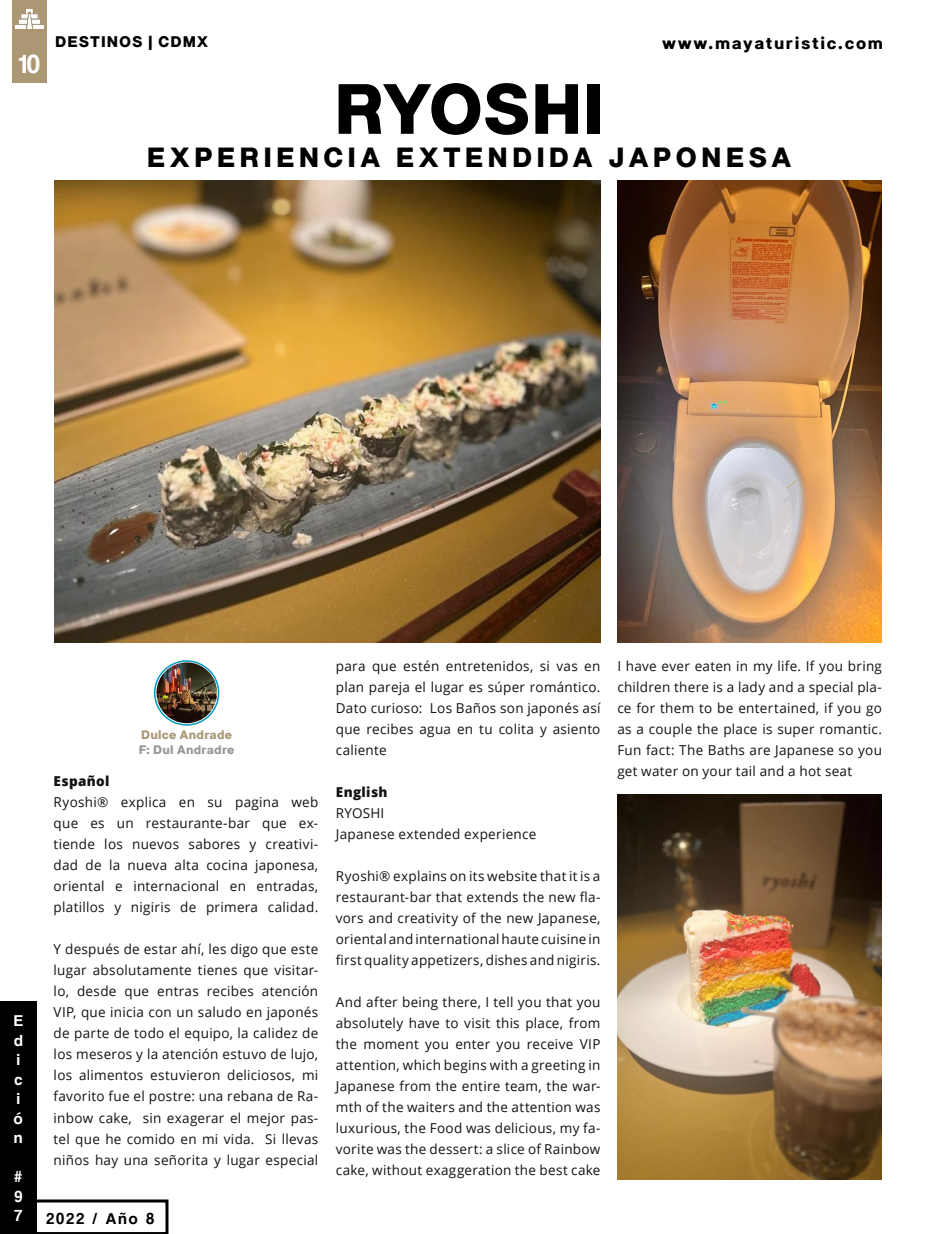
<style>
.page{position:relative;width:936px;height:1234px;background:#fff}
.page>*{position:absolute;margin:0;border:0;box-sizing:border-box;transform-origin:0 0}
.t1{font:800 69px "Sublima";letter-spacing:-.015em;color:#000}
.t2{font:800 27px "Sublima";letter-spacing:.15em;color:#000}
.t3{font:27px "Coolvetica Rg";color:#fff}
.t4{font:800 16.5px "Sublima";letter-spacing:.1em;color:#000}
.t5{font:16.5px/19.5px "Coolvetica Rg";color:#fff}
.t6{font:16.5px "Coolvetica Rg";letter-spacing:.13em;color:#000}
.t7{font:800 15px "Sublima";letter-spacing:.065em;color:#000}
.t8{font:13.65px/21px "Open Sans";letter-spacing:.02em;color:#121212;text-align:justify}
.t9{font:800 13.65px "Open Sans";letter-spacing:.025em;color:#121212}
.t10{font:800 12px "Sublima";letter-spacing:.015em;color:#969798}
.t11{font:800 12px "Sublima";letter-spacing:.015em;color:#ac9775}
</style>
<div class="page">
<svg style="left:37px;top:1199px;width:131px;height:34px"></svg>
<div style="left:0;top:1000px;width:37px;height:233px;background:#000"></div>
<div style="left:13px;top:0;width:34px;height:82px;background:#ac9775"></div>
<img style="left:16px;top:10px;width:27px;height:18px">
<img style="left:54px;top:181px;width:546px;height:461px">
<img style="left:156px;top:662px;width:61px;height:61px;border-radius:30px">
<div style="left:154px;top:660px;width:65px;height:65px;border:1px solid #009bc0;border-radius:50%"></div>
<img style="left:617px;top:181px;width:264px;height:461px">
<img style="left:617px;top:794px;width:264px;height:385px">
<h2 class="t3" style="left:19px;top:48px;width:23px">10</h2>
<p class="t7" style="left:55px;top:33px;width:154px">DESTINOS | CDMX</p>
<p class="t4" style="left:662px;top:34px;width:222px">www.mayaturistic.com</p>
<h1 class="t1" style="left:334px;top:70px;width:272px">RYOSHI</h1>
<h2 class="t2" style="left:147px;top:142px;width:646px">EXPERIENCIA EXTENDIDA JAPONESA</h2>
<p class="t5" style="left:14px;top:1010px;width:10px">E d i c i ó n</p>
<p class="t5" style="left:14px;top:1166px;width:10px;text-align:justify"># 9<br>7</p>
<p class="t11" style="left:141px;top:727px;width:92px">Dulce Andrade</p>
<p class="t10" style="left:139px;top:742px;width:97px">F: Dul Andradre</p>
<p class="t9" style="left:54px;top:770px;width:57px">Español</p>
<p class="t8" style="left:54px;top:791px;width:266px">Ryoshi® explica en su pagina web que es un restaurante-bar que ex&shy;tiende los nuevos sabores y creativi&shy;dad de la nueva alta cocina japonesa, oriental e internacional en entradas, platillos y nigiris de primera calidad.</p>
<p class="t8" style="left:54px;top:938px;width:266px">Y después de estar ahí, les digo que este lugar absolutamente tienes que visitar&shy;lo, desde que entras recibes atención VIP, que inicia con un saludo en japonés de parte de todo el equipo, la calidez de los meseros y la atención estuvo de lujo, los alimentos estuvieron deliciosos, mi favorito fue el postre: una rebana de Ra&shy;inbow cake, sin exagerar el mejor pas&shy;tel que he comido en mi vida. Si llevas niños hay una señorita y lugar especial</p>
<p class="t6" style="left:46px;top:1208px;width:109px">2022 / Año 8</p>
<p class="t8" style="left:336px;top:654px;width:266px">para que estén entretenidos, si vas en plan pareja el lugar es súper romántico.<br>Dato curioso: Los Baños son japonés así que recibes agua en tu colita y asiento caliente</p>
<p class="t9" style="left:336px;top:781px;width:53px">English</p>
<p class="t8" style="left:336px;top:801px;width:202px">RYOSHI<br>Japanese extended experience</p>
<p class="t8" style="left:336px;top:864px;width:266px">Ryoshi® explains on its website that it is a restaurant-bar that extends the new fla&shy;vors and creativity of the new Japanese, oriental and international haute cuisine in first quality appetizers, dishes and nigiris.</p>
<p class="t8" style="left:336px;top:990px;width:266px">And after being there, I tell you that you absolutely have to visit this place, from the moment you enter you receive VIP attention, which begins with a greeting in Japanese from the entire team, the war&shy;mth of the waiters and the attention was luxurious, the Food was delicious, my fa&shy;vorite was the dessert: a slice of Rainbow cake, without exaggeration the best cake</p>
<p class="t8" style="left:617px;top:654px;width:266px">I have ever eaten in my life. If you bring children there is a lady and a special pla&shy;ce for them to be entertained, if you go as a couple the place is super romantic.<br>Fun fact: The Baths are Japanese so you get water on your tail and a hot seat</p>
</div>
